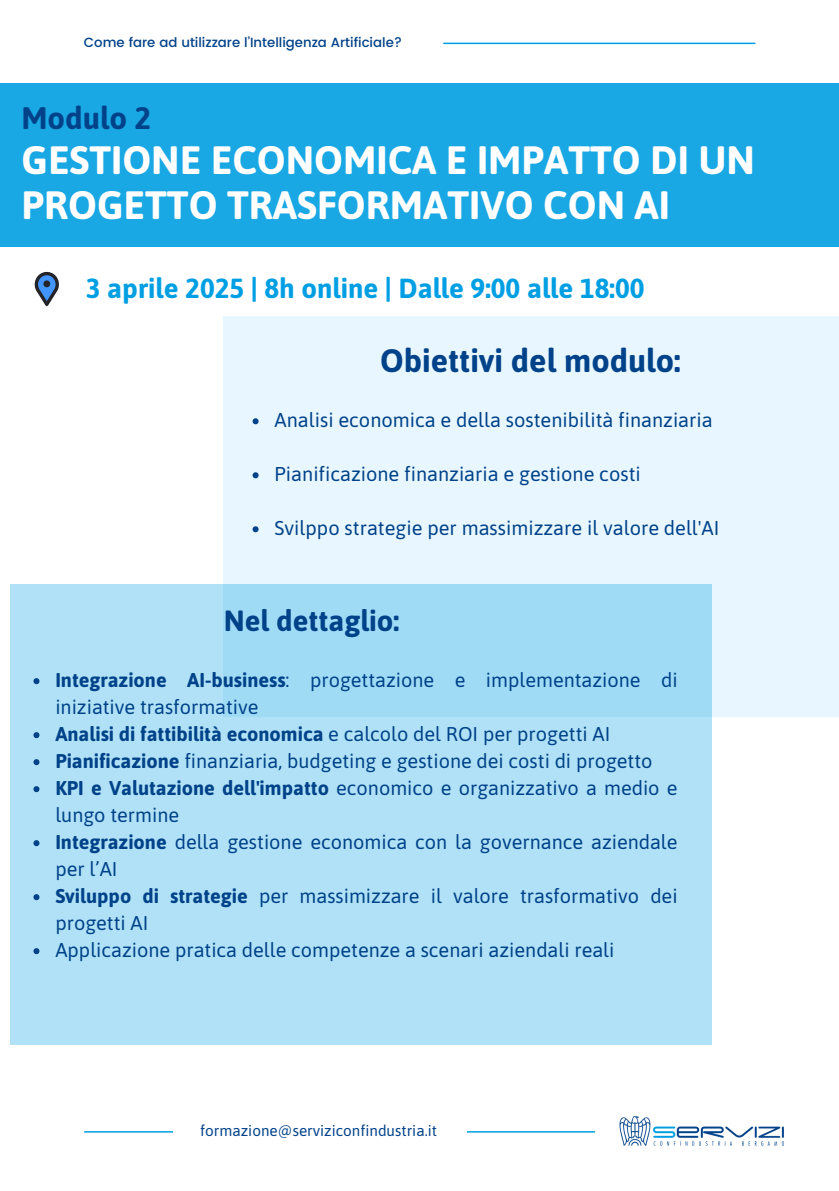
<style>
.page{position:relative;width:839px;height:1191px;background:#fff}
.page>*{position:absolute;margin:0;border:0;box-sizing:border-box;transform-origin:0 0}
.t1{font:700 39.6px/45px "Asap";color:#fff}
.t2{font:700 32.4px "Asap";color:#004289}
.t3{font:700 31px "Asap";color:#004289}
.t4{font:700 29.2px "Asap";color:#004289}
.t5{font:700 27.6px "Asap";color:#009fe3}
.t6{font:20px/27px "Asap";color:#004289}
.t7{font:700 20px "Asap";color:#004289}
.t8{font:15.2px "Asap";color:#004289}
.t9{font:500 13.2px "Poppins";color:#004289}
.s1{font-weight:700}
.s2{font-weight:400}
</style>
<div class="page">
<div style="left:224px;top:316px;width:614px;height:401px;background:#e8f7ff"></div>
<div style="left:10px;top:584px;width:701px;height:461px;background:linear-gradient(to right,#b0e1f6,#aadff6)"></div>
<div style="left:0;top:84px;width:838px;height:163px;background:#1aa8e4"></div>
<hr style="left:85px;top:1131px;width:509px;height:2px;background:#009fe3">
<div style="left:173px;top:1116px;width:293px;height:30px;background:#fff"></div>
<img style="left:619px;top:1116px;width:165px;height:30px">
<svg style="left:252px;top:418px;width:6px;height:6px"></svg>
<svg style="left:252px;top:472px;width:6px;height:6px"></svg>
<svg style="left:252px;top:526px;width:6px;height:6px"></svg>
<svg style="left:33px;top:678px;width:6px;height:6px"></svg>
<svg style="left:33px;top:732px;width:6px;height:6px"></svg>
<svg style="left:33px;top:759px;width:6px;height:6px"></svg>
<svg style="left:33px;top:786px;width:6px;height:6px"></svg>
<svg style="left:33px;top:840px;width:6px;height:6px"></svg>
<svg style="left:33px;top:894px;width:6px;height:6px"></svg>
<svg style="left:33px;top:948px;width:6px;height:6px"></svg>
<hr style="left:444px;top:43px;width:310px;height:1px;background:#009fe3">
<svg style="left:35px;top:272px;width:24px;height:34px"></svg>
<p class="t9" style="left:84px;top:35px;width:320px">Come fare ad utilizzare l’Intelligenza Artificiale?</p>
<p class="t3" style="left:21px;top:100px;width:131px">Modulo 2</p>
<p class="t1" style="left:21px;top:138px;width:735px">GESTIONE ECONOMICA E IMPATTO DI UN<br>PROGETTO TRASFORMATIVO CON AI</p>
<p class="t5" style="left:86px;top:272px;width:560px">3 aprile 2025 | 8h online | Dalle 9:00 alle 18:00</p>
<h1 class="t2" style="left:380px;top:342px;width:302px">Obiettivi del modulo:</h1>
<h3 class="t6" style="left:274px;top:407px;width:439px">Analisi economica e della sostenibilità finanziaria</h3>
<h2 class="t6" style="left:274px;top:461px;width:368px">Pianificazione finanziaria e gestione costi</h2>
<p class="t6" style="left:274px;top:515px;width:446px">Svilppo strategie per massimizzare il valore dell'AI</p>
<p class="t4" style="left:224px;top:604px;width:177px">Nel dettaglio:</p>
<p class="t6" style="left:55px;top:666px;width:623px"><span class="s1">Integrazione AI-business</span>: progettazione e implementazione di iniziative trasformative</p>
<p class="t7" style="left:55px;top:722px;width:556px">Analisi di fattibilità economica <span class="s2">e calcolo del ROI per progetti AI</span></p>
<h2 class="t6" style="left:55px;top:747px;width:598px"><span class="s1">Pianificazione</span> finanziaria, budgeting e gestione dei costi di progetto</h2>
<p class="t6" style="left:55px;top:774px;width:623px"><span class="s1">KPI e Valutazione dell'impatto</span> economico e organizzativo a medio e lungo termine</p>
<p class="t6" style="left:55px;top:828px;width:623px"><span class="s1">Integrazione</span> della gestione economica con la governance aziendale per l’AI</p>
<p class="t6" style="left:55px;top:882px;width:623px"><span class="s1">Sviluppo di strategie</span> per massimizzare il valore trasformativo dei progetti AI</p>
<p class="t6" style="left:55px;top:936px;width:560px">Applicazione pratica delle competenze a scenari aziendali reali</p>
<p class="t8" style="left:200px;top:1122px;width:238px">formazione@serviziconfindustria.it</p>
</div>
